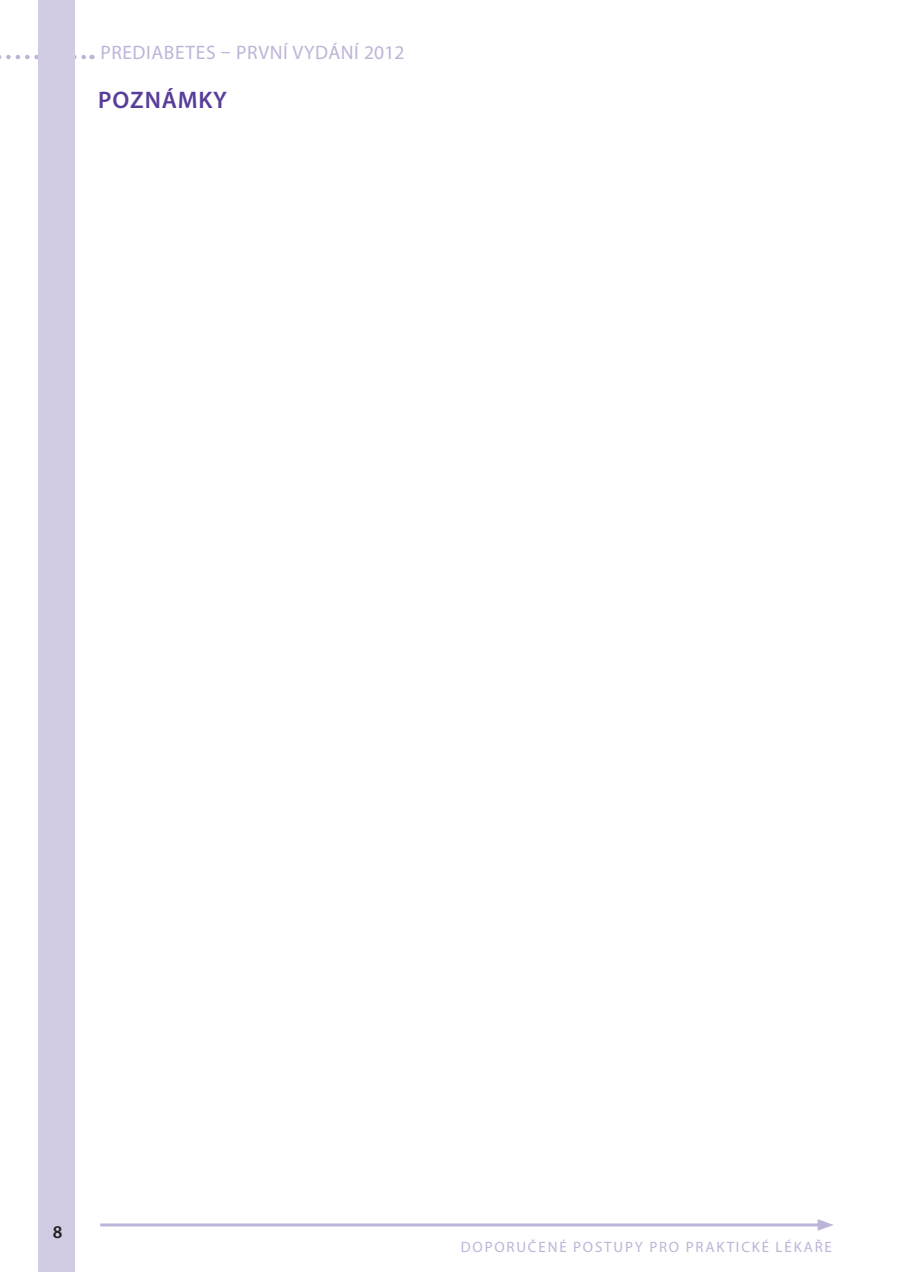
<style>
.page{position:relative;width:902px;height:1272px;background:#fff}
.page>*{position:absolute;margin:0;border:0;box-sizing:border-box;transform-origin:0 0}
.t1{font:600 24px "Myriad Pro";letter-spacing:.035em;color:#593e99}
.t2{font:19.5px "Myriad Pro";letter-spacing:.03em;color:#beb4d8}
.t3{font:600 18px "Myriad Pro";color:#231f20}
.t4{font:15px "Myriad Pro";letter-spacing:.12em;color:#beb4d8}
</style>
<div class="page">
<hr style="left:100px;top:1223px;width:723px;height:3px;background:#beb4d8">
<svg style="left:818px;top:1219px;width:15px;height:12px"></svg>
<svg style="left:0;top:55px;width:93px;height:4px"></svg>
<div style="left:39px;top:0;width:36px;height:1272px;background:#d1cbe4"></div>
<h2 class="t2" style="left:100px;top:45px;width:306px">PREDIABETES – PRVNÍ VYDÁNÍ 2012</h2>
<h1 class="t1" style="left:98px;top:90px;width:130px">POZNÁMKY</h1>
<p class="t3" style="left:53px;top:1225px;width:11px">8</p>
<p class="t4" style="left:461px;top:1241px;width:373px">DOPORUČENÉ POSTUPY PRO PRAKTICKÉ LÉKAŘE</p>
</div>
